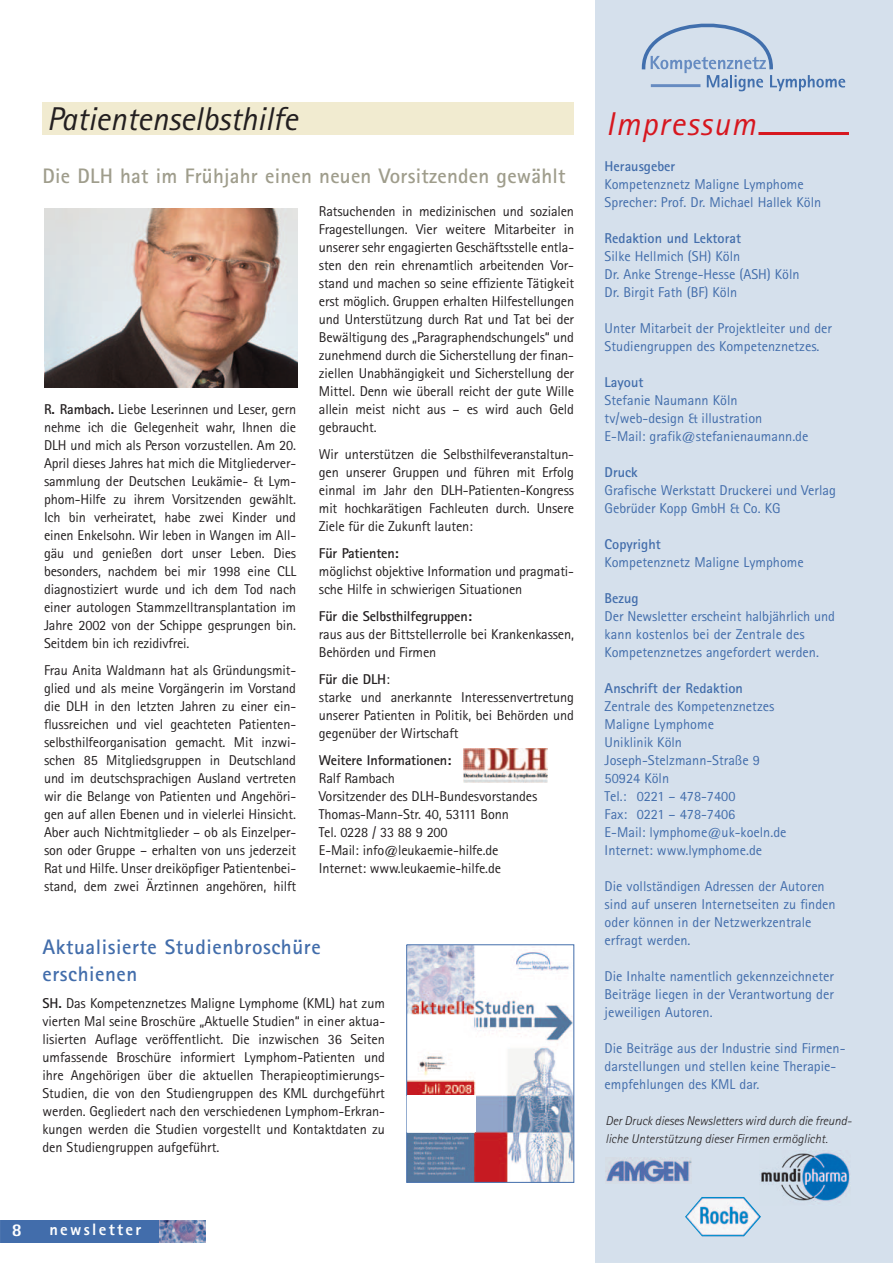
<style>
.page{position:relative;width:893px;height:1263px;background:#fff}
.page>*{position:absolute;margin:0;border:0;box-sizing:border-box;transform-origin:0 0}
.t1{font:italic 33px "Rotis Sans Serif";letter-spacing:-.005em;color:#231f20}
.t2{font:italic 33px "Rotis Sans Serif";letter-spacing:.04em;color:#d7171f}
.t3{font:700 21px "Rotis Sans Serif";letter-spacing:.01em;color:#9f9d8c}
.t4{font:700 21px/27px "Rotis Sans Serif";letter-spacing:.025em;color:#426dab}
.t5{font:800 18px "Rotis Sans Serif";color:#fff}
.t6{font:800 16.5px "Rotis Sans Serif";letter-spacing:.14em;color:#fff}
.t7{font:14.25px/18px "Rotis Sans Serif";letter-spacing:-.01em;color:#231f20;text-align:justify}
.t8{font:14.25px/18px "Rotis Sans Serif";color:#426dab}
.t9{font:700 14.25px "Rotis Sans Serif";color:#426dab}
.t10{font:700 14.25px "Rotis Sans Serif";letter-spacing:-.01em;color:#231f20}
.t11{font:italic 300 12.75px/18px "Rotis Sans Serif";letter-spacing:-.005em;color:#231f20}
.s1{font-weight:700}
</style>
<div class="page">
<div style="left:595px;top:0;width:298px;height:1263px;background:#d5e0ec"></div>
<div style="left:43px;top:102px;width:531px;height:33px;background:#f1ebd0"></div>
<div style="left:0;top:1220px;width:206px;height:22px;background:#426dab"></div>
<img style="left:159px;top:1220px;width:47px;height:22px">
<hr style="left:758px;top:132px;width:91px;height:3px;background:#d7171f">
<img style="left:605px;top:1159px;width:87px;height:24px">
<img style="left:761px;top:1152px;width:89px;height:50px">
<img style="left:685px;top:1197px;width:76px;height:39px">
<svg style="left:641px;top:23px;width:204px;height:68px"></svg>
<img style="left:44px;top:208px;width:254px;height:179px">
<img style="left:463px;top:749px;width:85px;height:33px">
<img style="left:408px;top:946px;width:164px;height:234px">
<div style="left:406px;top:944px;width:168px;height:238px;border:1px solid #426dab"></div>
<div style="left:408px;top:1095px;width:68px;height:36px;background:#fff"></div>
<h1 class="t1" style="left:47px;top:107px;width:252px">Patienten selbsthilfe</h1>
<h2 class="t3" style="left:43px;top:169px;width:525px">Die DLH hat im Frühjahr einen neuen Vorsitzenden gewählt</h2>
<p class="t7" style="left:44px;top:402px;width:254px"><span class="s1">R. Rambach.</span> Liebe Leserinnen und Leser, gern nehme ich die Gelegenheit wahr, Ihnen die DLH und mich als Person vorzustellen. Am 20.<br>April dieses Jahres hat mich die Mitgliederver&shy;sammlung der Deutschen Leukämie- &amp; Lym&shy;phom-Hilfe zu ihrem Vorsitzenden gewählt.<br>Ich bin verheiratet, habe zwei Kinder und einen Enkelsohn. Wir leben in Wangen im All&shy;gäu und genießen dort unser Leben. Dies besonders, nachdem bei mir 1998 eine CLL diagnostiziert wurde und ich dem Tod nach einer autologen Stammzelltransplantation im Jahre 2002 von der Schippe gesprungen bin.<br>Seitdem bin ich rezidivfrei.</p>
<p class="t7" style="left:44px;top:663px;width:254px">Frau Anita Waldmann hat als Gründungsmit&shy;glied und als meine Vorgängerin im Vorstand die DLH in den letzten Jahren zu einer ein&shy;flussreichen und viel geachteten Patienten&shy;selbsthilfeorganisation gemacht. Mit inzwi&shy;schen 85 Mitgliedsgruppen in Deutschland und im deutschsprachigen Ausland vertreten wir die Belange von Patienten und Angehöri&shy;gen auf allen Ebenen und in vielerlei Hinsicht.<br>Aber auch Nichtmitglieder – ob als Einzelper&shy;son oder Gruppe – erhalten von uns jederzeit Rat und Hilfe. Unser dreiköpfiger Patientenbei&shy;stand, dem zwei Ärztinnen angehören, hilft</p>
<p class="t7" style="left:319px;top:204px;width:257px">Ratsuchenden in medizinischen und sozialen Fragestellungen. Vier weitere Mitarbeiter in unserer sehr engagierten Geschäftsstelle entla&shy;sten den rein ehrenamtlich arbeitenden Vor&shy;stand und machen so seine effiziente Tätigkeit erst möglich. Gruppen erhalten Hilfestellungen und Unterstützung durch Rat und Tat bei der Bewältigung des „Paragraphendschungels“ und zunehmend durch die Sicherstellung der finan&shy;ziellen Unabhängigkeit und Sicherstellung der Mittel. Denn wie überall reicht der gute Wille allein meist nicht aus – es wird auch Geld gebraucht.</p>
<p class="t7" style="left:319px;top:447px;width:257px">Wir unterstützen die Selbsthilfeveranstaltun&shy;gen unserer Gruppen und führen mit Erfolg einmal im Jahr den DLH-Patienten-Kongress mit hochkarätigen Fachleuten durch. Unsere Ziele für die Zukunft lauten:</p>
<p class="t10" style="left:319px;top:548px;width:81px">Für Patienten:</p>
<p class="t7" style="left:319px;top:564px;width:257px">möglichst objektive Information und pragmati&shy;sche Hilfe in schwierigen Situationen</p>
<p class="t10" style="left:319px;top:611px;width:154px">Für die Selbsthilfegruppen:</p>
<p class="t7" style="left:319px;top:627px;width:257px">raus aus der Bittstellerrolle bei Krankenkassen,<br>Behörden und Firmen</p>
<p class="t7" style="left:319px;top:672px;width:257px;text-align:left"><span class="s1">Für die DLH</span>:<br>starke und anerkannte Interessenvertretung unserer Patienten in Politik, bei Behörden und gegenüber der Wirtschaft</p>
<p class="t10" style="left:319px;top:755px;width:134px">Weitere Informationen:</p>
<p class="t7" style="left:319px;top:771px;width:220px;text-align:left">Ralf Rambach<br>Vorsitzender des DLH-Bundesvorstandes<br>Thomas-Mann-Str. 40, 53111 Bonn<br>Tel. 0228 / 33 88 9 200<br>E-Mail: info@leukaemie-hilfe.de<br>Internet: www.leukaemie-hilfe.de</p>
<h2 class="t4" style="left:43px;top:936px;width:280px">Aktualisierte Studienbroschüre erschienen</h2>
<p class="t7" style="left:43px;top:996px;width:344px"><span class="s1">SH.</span> Das Kompetenznetzes Maligne Lymphome (KML) hat zum vierten Mal seine Broschüre „Aktuelle Studien“ in einer aktua&shy;lisierten Auflage veröffentlicht. Die inzwischen 36 Seiten umfassende Broschüre informiert Lymphom-Patienten und ihre Angehörigen über die aktuellen Therapieoptimierungs-Studien, die von den Studiengruppen des KML durchgeführt werden. Gegliedert nach den verschiedenen Lymphom-Erkran&shy;kungen werden die Studien vorgestellt und Kontaktdaten zu den Studiengruppen aufgeführt.</p>
<p class="t5" style="left:12px;top:1223px;width:12px">8</p>
<p class="t6" style="left:49px;top:1223px;width:93px">newsletter</p>
<h1 class="t2" style="left:606px;top:112px;width:151px">Impressum</h1>
<p class="t9" style="left:605px;top:161px;width:72px">Herausgeber</p>
<p class="t8" style="left:605px;top:177px;width:218px">Kompetenznetz Maligne Lymphome<br>Sprecher: Prof. Dr. Michael Hallek Köln</p>
<p class="t9" style="left:605px;top:233px;width:138px">Redaktion und Lektorat</p>
<p class="t8" style="left:605px;top:249px;width:197px">Silke Hellmich (SH) Köln<br>Dr. Anke Strenge-Hesse (ASH) Köln<br>Dr. Birgit Fath (BF) Köln</p>
<p class="t8" style="left:605px;top:321px;width:229px">Unter Mitarbeit der Projektleiter und der<br>Studiengruppen des Kompetenznetzes.</p>
<p class="t9" style="left:605px;top:377px;width:40px">Layout</p>
<p class="t8" style="left:605px;top:393px;width:205px">Stefanie Naumann Köln tv/web-design &amp; illustration<br>E-Mail: grafik@stefanienaumann.de</p>
<p class="t9" style="left:605px;top:467px;width:35px">Druck</p>
<p class="t8" style="left:605px;top:483px;width:233px">Grafische Werkstatt Druckerei und Verlag<br>Gebrüder Kopp GmbH &amp; Co. KG</p>
<p class="t9" style="left:605px;top:539px;width:58px">Copyright</p>
<p class="t8" style="left:605px;top:555px;width:201px">Kompetenznetz Maligne Lymphome</p>
<p class="t9" style="left:605px;top:593px;width:36px">Bezug</p>
<p class="t8" style="left:605px;top:609px;width:232px">Der Newsletter erscheint halbjährlich und kann kostenlos bei der Zentrale des<br>Kompetenznetzes angefordert werden.</p>
<p class="t9" style="left:605px;top:683px;width:140px">Anschrift der Redaktion</p>
<p class="t8" style="left:605px;top:699px;width:183px">Zentrale des Kompetenznetzes<br>Maligne Lymphome<br>Uniklinik Köln<br>Joseph-Stelzmann-Straße 9<br>50924 Köln<br>Tel.: 0221 – 478-7400<br>Fax: 0221 – 478-7406<br>E-Mail: lymphome@uk-koeln.de<br>Internet: www.lymphome.de</p>
<p class="t8" style="left:605px;top:879px;width:233px">Die vollständigen Adressen der Autoren sind auf unseren Internetseiten zu finden oder können in der Netzwerkzentrale erfragt werden.</p>
<p class="t8" style="left:605px;top:969px;width:231px;text-align:justify">Die Inhalte namentlich gekennzeichneter Beiträge liegen in der Verantwortung der jeweiligen Autoren.</p>
<p class="t8" style="left:605px;top:1040px;width:242px">Die Beiträge aus der Industrie sind Firmen&shy;darstellungen und stellen keine Therapie - empfehlungen des KML dar.</p>
<p class="t11" style="left:605px;top:1113px;width:248px">Der Druck dieses Newsletters wird durch die freund&shy;liche Unterstützung dieser Firmen ermöglicht.</p>
</div>
